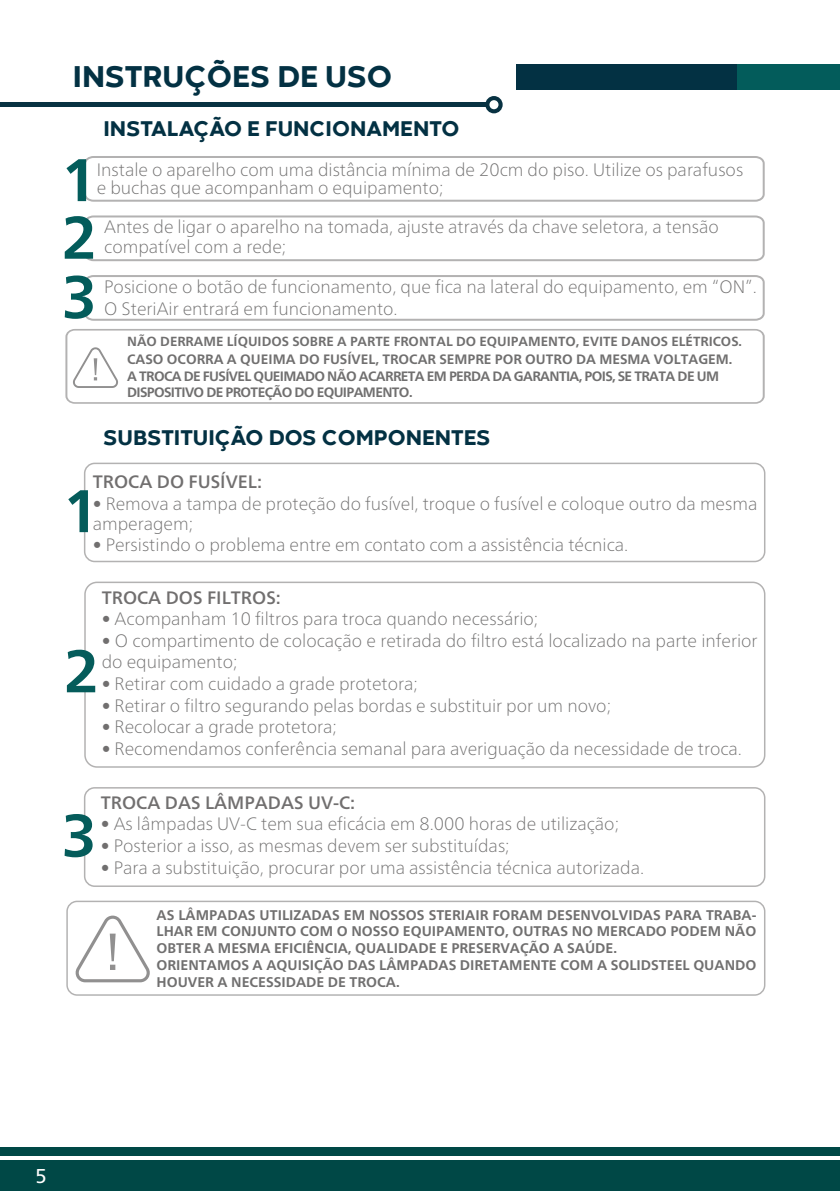
<style>
.page{position:relative;width:840px;height:1191px;background:#fff}
.page>*{position:absolute;margin:0;border:0;box-sizing:border-box;transform-origin:0 0}
.t1{font:700 60px/58.4px "Frutiger Neue LT";color:#035c5b;text-align:justify}
.t2{font:700 60px "Frutiger Neue LT";color:#055c5b}
.t3{font:800 31px "Codec Warm Trial";color:#033143}
.t4{font:800 22px "Codec Warm Trial";color:#033143}
.t5{font:20px "Frutiger Neue LT";color:#fff}
.t6{font:100 18px/20px "Frutiger Neue LT";color:#706f6f}
.t7{font:500 18px "Frutiger Neue LT";color:#716f6f}
.t8{font:700 14px/16.8px "Frutiger Neue LT";color:#706f6f}
.t9{font:700 13.6px/16px "Frutiger Neue LT";letter-spacing:-.045em;color:#706f6f}
.t10{font:700 13.6px "Frutiger Neue LT";color:#706f6f}
.t11{font:700 13.2px "Frutiger Neue LT";color:#706f6f}
.s1{color:#716f6f}
</style>
<div class="page">
<div style="left:0;top:1160px;width:839px;height:31px;background:#004846"></div>
<div style="left:0;top:1147px;width:839px;height:8px;background:#004846"></div>
<hr style="left:0;top:103px;width:486px;height:4px;background:#083242">
<div style="left:485px;top:96px;width:17px;height:17px;background:#083242;border-radius:50%"></div>
<div style="left:489px;top:100px;width:9px;height:9px;background:#fff;border-radius:50%"></div>
<svg style="left:84px;top:215px;width:680px;height:46px"></svg>
<svg style="left:84px;top:156px;width:680px;height:46px"></svg>
<div style="left:516px;top:64px;width:323px;height:25px;background:#033143"></div>
<div style="left:55px;top:218px;width:38px;height:41px;background:#fff;border-radius:50%"></div>
<svg style="left:84px;top:275px;width:680px;height:46px"></svg>
<div style="left:53px;top:276px;width:37px;height:42px;background:#fff;border-radius:50%"></div>
<svg style="left:65px;top:329px;width:699px;height:75px"></svg>
<svg style="left:73px;top:347px;width:45px;height:41px"></svg>
<div style="left:736px;top:64px;width:103px;height:25px;background:#035c5b"></div>
<svg style="left:75px;top:915px;width:75px;height:67px"></svg>
<div style="left:84px;top:462px;width:681px;height:100px;border:2px solid #b3b2b2;border-radius:10px"></div>
<div style="left:84px;top:581px;width:681px;height:186px;border:2px solid #b3b2b2;border-radius:12px"></div>
<div style="left:84px;top:787px;width:681px;height:100px;border:2px solid #b3b2b2;border-radius:10px"></div>
<div style="left:66px;top:900px;width:699px;height:95px;border:1px solid #b3b2b2;border-radius:10px"></div>
<div style="left:62px;top:816px;width:37px;height:34px;background:#fff;border-radius:50%"></div>
<div style="left:55px;top:651px;width:37px;height:41px;background:#fff;border-radius:50%"></div>
<h2 class="t3" style="left:73px;top:56px;width:321px">INSTRUÇÕES DE USO</h2>
<p class="t4" style="left:103px;top:115px;width:357px">INSTALAÇÃO E FUNCIONAMENTO</p>
<h1 class="t1" style="left:61px;top:151px;width:37px">1<br>2<br>3</h1>
<p class="t6" style="left:97px;top:160px;width:647px;line-height:18px">Instale o aparelho com uma distância mínima de 20cm do piso. Utilize os parafusos e buchas que acompanham o equipamento;</p>
<p class="t6" style="left:104px;top:216px;width:616px">Antes de ligar o aparelho na tomada, ajuste através da chave seletora, a tensão compatível com a rede;</p>
<p class="t6" style="left:104px;top:276px;width:654px;line-height:21.6px">Posicione o botão de funcionamento, que fica na lateral do equipamento, em “ON”.<br>O SteriAir entrará em funcionamento.</p>
<p class="t11" style="left:127px;top:334px;width:616px">NÃO DERRAME LÍQUIDOS SOBRE A PARTE FRONTAL DO EQUIPAMENTO, EVITE DANOS ELÉTRICOS.</p>
<p class="t10" style="left:127px;top:351px;width:606px">CASO OCORRA A QUEIMA DO FUSÍVEL, TROCAR SEMPRE POR OUTRO DA MESMA VOLTAGEM.</p>
<p class="t9" style="left:127px;top:368px;width:593px">A TROCA DE FUSÍVEL QUEIMADO NÃO ACARRETA EM PERDA DA GARANTIA, POIS, SE TRATA DE UM<br>DISPOSITIVO DE PROTEÇÃO DO EQUIPAMENTO.</p>
<p class="t4" style="left:103px;top:423px;width:388px">SUBSTITUIÇÃO DOS COMPONENTES</p>
<p class="t7" style="left:93px;top:471px;width:171px">TROCA DO FUSÍVEL:</p>
<p class="t6" style="left:93px;top:493px;width:665px"><span class="s1">•</span> Remova a tampa de proteção do fusível, troque o fusível e coloque outro da mesma amperagem;</p>
<p class="t6" style="left:93px;top:535px;width:537px"><span class="s1">•</span> Persistindo o problema entre em contato com a assistência técnica.</p>
<h1 class="t2" style="left:63px;top:475px;width:37px">1</h1>
<p class="t7" style="left:102px;top:586px;width:180px">TROCA DOS FILTROS:</p>
<p class="t6" style="left:102px;top:608px;width:438px"><span class="s1">•</span> Acompanham 10 filtros para troca quando necessário;</p>
<p class="t6" style="left:102px;top:629px;width:657px;line-height:21.6px"><span class="s1">•</span> O compartimento de colocação e retirada do filtro está localizado na parte inferior do equipamento;</p>
<p class="t6" style="left:102px;top:673px;width:317px"><span class="s1">•</span> Retirar com cuidado a grade protetora;</p>
<p class="t6" style="left:102px;top:695px;width:510px"><span class="s1">•</span> Retirar o filtro segurando pelas bordas e substituir por um novo;</p>
<p class="t6" style="left:102px;top:716px;width:237px"><span class="s1">•</span> Recolocar a grade protetora;</p>
<p class="t6" style="left:102px;top:738px;width:641px"><span class="s1">•</span> Recomendamos conferência semanal para averiguação da necessidade de troca.</p>
<h1 class="t2" style="left:64px;top:636px;width:37px">2</h1>
<h1 class="t2" style="left:61px;top:800px;width:37px">3</h1>
<p class="t7" style="left:101px;top:792px;width:256px">TROCA DAS LÂMPADAS UV-C:</p>
<p class="t6" style="left:101px;top:814px;width:519px"><span class="s1">•</span> As lâmpadas UV-C tem sua eficácia em 8.000 horas de utilização;</p>
<p class="t6" style="left:101px;top:835px;width:410px"><span class="s1">•</span> Posterior a isso, as mesmas devem ser substituídas;</p>
<p class="t6" style="left:101px;top:857px;width:544px">• Para a substituição, procurar por uma assistência técnica autorizada.</p>
<p class="t8" style="left:156px;top:906px;width:601px">AS LÂMPADAS UTILIZADAS EM NOSSOS STERIAIR FORAM DESENVOLVIDAS PARA TRABA-LHAR EM CONJUNTO COM O NOSSO EQUIPAMENTO, OUTRAS NO MERCADO PODEM NÃO OBTER A MESMA EFICIÊNCIA, QUALIDADE E PRESERVAÇÃO A SAÚDE.<br>ORIENTAMOS A AQUISIÇÃO DAS LÂMPADAS DIRETAMENTE COM A SOLIDSTEEL QUANDO HOUVER A NECESSIDADE DE TROCA.</p>
<p class="t5" style="left:35px;top:1164px;width:13px">5</p>
</div>
